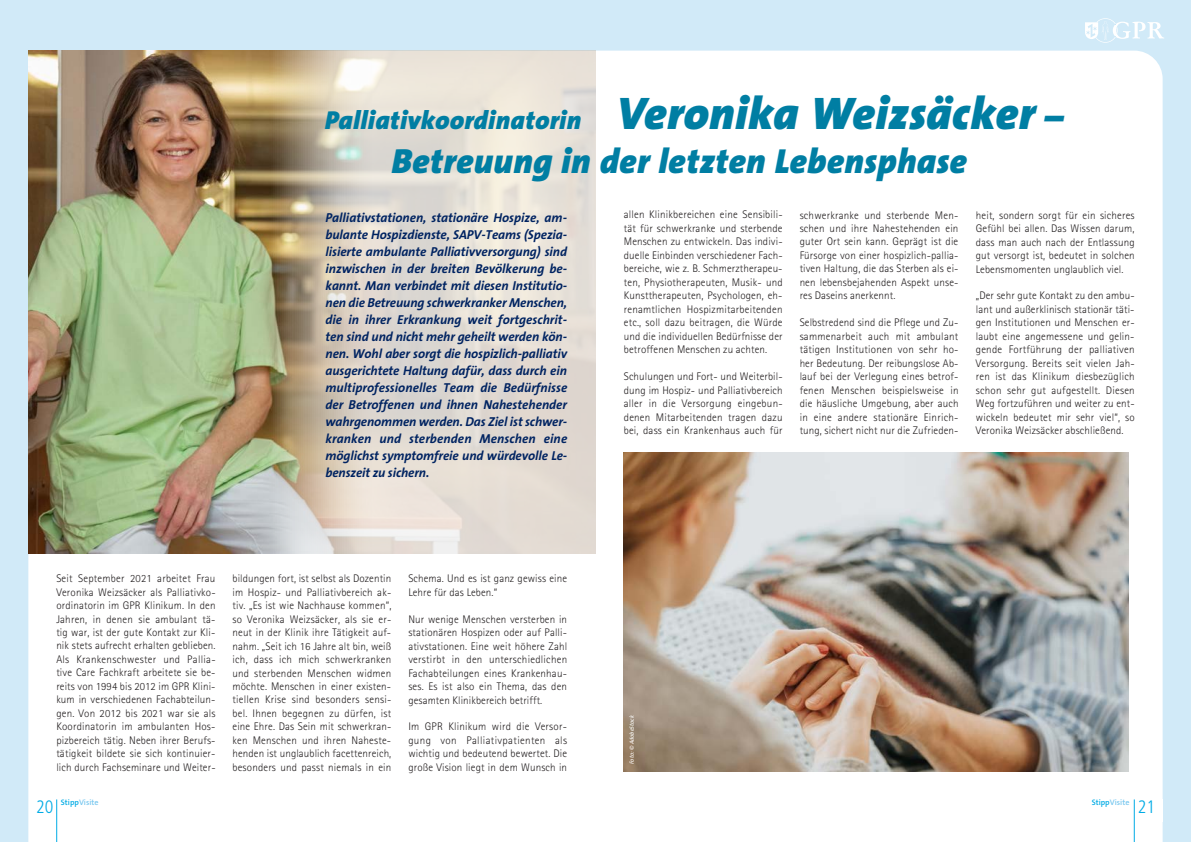
<style>
.page{position:relative;width:1191px;height:842px;background:#d1eaf8}
.page>*{position:absolute;margin:0;border:0;box-sizing:border-box;transform-origin:0 0}
.t1{font:italic 900 35px "The Sans B9";letter-spacing:.01em;color:#007ea3}
.t2{font:italic 900 26px "The Sans B9";letter-spacing:.01em;color:#007ea3}
.t3{font:300 condensed 18px "Frutiger LT Std";color:#00abe5}
.t4{font:italic 700 13px/17px "The Sans B7";letter-spacing:-.01em;color:#002361;text-align:justify}
.t5{font:300 11px/13.5px "Agfa Rotis Sans Serif";letter-spacing:.01em;color:#231f20;text-align:justify}
.t6{font:600 8px "The Sans B6";color:#78c7ef}
.t7{font:italic 6px "The Sans B5 Plain";letter-spacing:-.01em;color:#fff}
.s1{font-size:46px}
.s2{font-size:35px}
.s3{color:#00abe5}
</style>
<div class="page">
<div style="left:28px;top:51px;width:1134px;height:791px;background:#fff"></div>
<hr style="left:1133px;top:799px;width:1px;height:43px;background:#00abe5">
<div style="left:1137px;top:799px;width:25px;height:23px;background:#fff"></div>
<hr style="left:56px;top:799px;width:1px;height:43px;background:#00abe5">
<svg style="left:1085px;top:18px;width:79px;height:25px"></svg>
<img style="left:28px;top:51px;width:227px;height:502px">
<img style="left:255px;top:51px;width:340px;height:502px">
<img style="left:624px;top:453px;width:504px;height:318px">
<h2 class="t2" style="left:325px;top:106px;width:740px">Palliativkoordinatorin <span class="s1">Veronika Weizsäcker</span> <span class="s2">–</span></h2>
<h1 class="t1" style="left:391px;top:142px;width:577px">Betreuung in der letzten Lebensphase</h1>
<p class="t4" style="left:325px;top:210px;width:243px">Palliativstationen, stationäre Hospize, am&shy;bulante Hospizdienste, SAPV-Teams (Spezia&shy;lisierte ambulante Palliativversorgung) sind inzwischen in der breiten Bevölkerung be&shy;kannt. Man verbindet mit diesen Institutio&shy;nen die Betreuung schwerkranker Menschen, die in ihrer Erkrankung weit fortgeschrit&shy;ten sind und nicht mehr geheilt werden kön&shy;nen. Wohl aber sorgt die hospizlich-palliativ ausgerichtete Haltung dafür, dass durch ein multiprofessionelles Team die Bedürfnisse der Betroffenen und ihnen Nahestehender wahrgenommen werden. Das Ziel ist schwer&shy;kranken und sterbenden Menschen eine möglichst symptomfreie und würdevolle Le&shy;benszeit zu sichern.</p>
<p class="t5" style="left:624px;top:208px;width:160px">allen Klinikbereichen eine Sensibili&shy;tät für schwerkranke und sterbende Menschen zu entwickeln. Das indivi&shy;duelle Einbinden verschiedener Fach&shy;bereiche, wie z. B. Schmerztherapeu&shy;ten, Physiotherapeuten, Musik- und Kunsttherapeuten, Psychologen, eh&shy;renamtlichen Hospizmitarbeitenden etc., soll dazu beitragen, die Würde und die individuellen Bedürfnisse der betroffenen Menschen zu achten.</p>
<p class="t5" style="left:799px;top:208px;width:160px">schwerkranke und sterbende Men&shy;schen und ihre Nahestehenden ein guter Ort sein kann. Geprägt ist die Fürsorge von einer hospizlich-pallia&shy;tiven Haltung, die das Sterben als ei&shy;nen lebensbejahenden Aspekt unse&shy;res Daseins anerkennt.</p>
<p class="t5" style="left:799px;top:316px;width:160px">Selbstredend sind die Pflege und Zu&shy;sammenarbeit auch mit ambulant tätigen Institutionen von sehr ho&shy;her Bedeutung. Der reibungslose Ab&shy;lauf bei der Verlegung eines betrof&shy;fenen Menschen beispielsweise in die häusliche Umgebung, aber auch in eine andere stationäre Einrich&shy;tung, sichert nicht nur die Zufrieden-</p>
<p class="t5" style="left:975px;top:208px;width:160px">heit, sondern sorgt für ein sicheres Gefühl bei allen. Das Wissen darum, dass man auch nach der Entlassung gut versorgt ist, bedeutet in solchen Lebensmomenten unglaublich viel.</p>
<p class="t5" style="left:975px;top:289px;width:160px">„Der sehr gute Kontakt zu den ambu&shy;lant und außerklinisch stationär täti&shy;gen Institutionen und Menschen er&shy;laubt eine angemessene und gelin&shy;gende Fortführung der palliativen Versorgung. Bereits seit vielen Jah&shy;ren ist das Klinikum diesbezüglich schon sehr gut aufgestellt. Diesen Weg fortzuführen und weiter zu ent&shy;wickeln bedeutet mir sehr viel“, so Veronika Weizsäcker abschließend.</p>
<p class="t5" style="left:624px;top:370px;width:160px">Schulungen und Fort- und Weiterbil&shy;dung im Hospiz- und Palliativbereich aller in die Versorgung eingebun&shy;denen Mitarbeitenden tragen dazu bei, dass ein Krankenhaus auch für</p>
<p class="t5" style="left:56px;top:572px;width:161px">Seit September 2021 arbeitet Frau Veronika Weizsäcker als Palliativko&shy;ordinatorin im GPR Klinikum. In den Jahren, in denen sie ambulant tä&shy;tig war, ist der gute Kontakt zur Kli&shy;nik stets aufrecht erhalten geblieben.<br>Als Krankenschwester und Pallia&shy;tive Care Fachkraft arbeitete sie be&shy;reits von 1994 bis 2012 im GPR Klini&shy;kum in verschiedenen Fachabteilun&shy;gen. Von 2012 bis 2021 war sie als Koordinatorin im ambulanten Hos&shy;pizbereich tätig. Neben ihrer Berufs&shy;tätigkeit bildete sie sich kontinuier&shy;lich durch Fachseminare und Weiter-</p>
<p class="t5" style="left:232px;top:572px;width:160px">bildungen fort, ist selbst als Dozentin im Hospiz- und Palliativbereich ak&shy;tiv. „Es ist wie Nachhause kommen“, so Veronika Weizsäcker, als sie er&shy;neut in der Klinik ihre Tätigkeit auf&shy;nahm. „Seit ich 16 Jahre alt bin, weiß ich, dass ich mich schwerkranken und sterbenden Menschen widmen möchte. Menschen in einer existen&shy;tiellen Krise sind besonders sensi&shy;bel. Ihnen begegnen zu dürfen, ist eine Ehre. Das Sein mit schwerkran&shy;ken Menschen und ihren Naheste&shy;henden ist unglaublich facettenreich, besonders und passt niemals in ein</p>
<p class="t5" style="left:408px;top:572px;width:160px">Schema. Und es ist ganz gewiss eine<br>Lehre für das Leben.“</p>
<p class="t5" style="left:408px;top:612px;width:160px">Nur wenige Menschen versterben in stationären Hospizen oder auf Palli&shy;ativstationen. Eine weit höhere Zahl verstirbt in den unterschiedlichen Fachabteilungen eines Krankenhau&shy;ses. Es ist also ein Thema, das den gesamten Klinikbereich betrifft.</p>
<p class="t5" style="left:408px;top:720px;width:160px">Im GPR Klinikum wird die Versor&shy;gung von Palliativpatienten als wichtig und bedeutend bewertet. Die große Vision liegt in dem Wunsch in</p>
<p class="t7" style="left:629px;top:764px;width:50px;rotate:-90deg">Foto: © AdobeStock</p>
<p class="t6" style="left:61px;top:798px;width:39px"><span class="s3">Stipp</span>Visite</p>
<p class="t6" style="left:1091px;top:798px;width:39px"><span class="s3">Stipp</span>Visite</p>
<h3 class="t3" style="left:36px;top:796px;width:19px">20</h3>
<h3 class="t3" style="left:1137px;top:796px;width:19px">21</h3>
</div>
